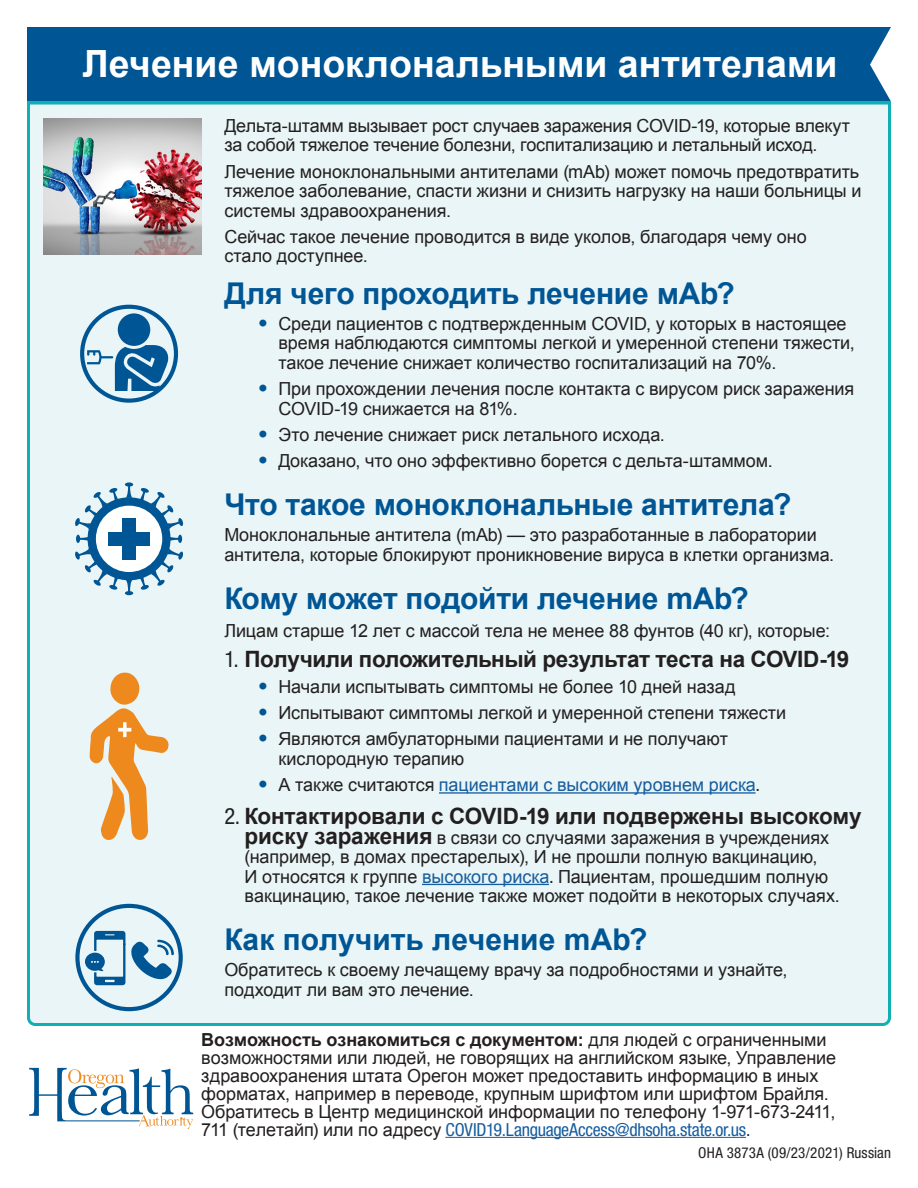
<style>
.page{position:relative;width:918px;height:1188px;background:#fff}
.page>*{position:absolute;margin:0;border:0;box-sizing:border-box;transform-origin:0 0}
.t1{font:700 37.5px "Arial";color:#fff}
.t2{font:700 30px "Arial";letter-spacing:-.005em;color:#005594}
.t3{font:700 22.5px "Arial";letter-spacing:-.015em;color:#231f20}
.bullet1{font:18px/19.5px "Arial";letter-spacing:-.005em;color:#231f20}
.body{font:18px/19.5px "Arial";letter-spacing:-.005em;color:#231f20}
.bullet1-2{font:18px "Arial";letter-spacing:-.005em;color:#175d9e}
.body-2{font:condensed 15px "Helvetica Neue LT Std";letter-spacing:.015em;color:#231f20}
.s1{font-family:"Helvetica Neue LT Std";font-stretch:condensed;font-size:19.5px;color:#005594}
.s2{font-family:"Helvetica Neue LT Std";font-weight:400;font-stretch:condensed}
.s3{color:#231f20}
.s4{font-family:"Helvetica Neue LT Std";font-stretch:condensed;font-size:19.5px;color:#231f20}
.s5{font-weight:700;font-size:22.5px}
.s6{color:#175d9e}
.s7{font-family:"Helvetica Neue LT Std";font-stretch:condensed;font-size:19.5px}
.s8{font-weight:700}
.s9{font-family:"Helvetica Neue LT Std";font-stretch:condensed;color:#175d9e}
.s10{font-family:"Helvetica Neue LT Std";font-stretch:condensed}
</style>
<div class="page">
<div style="left:27px;top:102px;width:864px;height:924px;background:#e9f5f6"></div>
<hr style="left:439px;top:792px;width:317px;height:2px;background:#175d9e">
<hr style="left:422px;top:884px;width:127px;height:1px;background:#175d9e">
<svg style="left:90px;top:671px;width:79px;height:170px;background:#eac99f"></svg>
<svg style="left:75px;top:482px;width:108px;height:113px"></svg>
<div style="left:108px;top:532px;width:42px;height:13px;background:#005594"></div>
<div style="left:122px;top:518px;width:14px;height:42px;background:#005594"></div>
<div style="left:80px;top:305px;width:98px;height:98px;border:4px solid #005594;border-radius:50%"></div>
<svg style="left:87px;top:345px;width:83px;height:46px;background:#6a9dc0"></svg>
<div style="left:118px;top:313px;width:32px;height:33px;background:#005594;border-radius:50%"></div>
<svg style="left:85px;top:931px;width:40px;height:54px;background:#89b3cd"></svg>
<svg style="left:131px;top:940px;width:43px;height:39px;background:#7facc9"></svg>
<div style="left:75px;top:904px;width:108px;height:107px;border:4px solid #005594;border-radius:50%"></div>
<svg style="left:29px;top:1068px;width:164px;height:61px"></svg>
<hr style="left:445px;top:1137px;width:301px;height:1px;background:#175d9e">
<div style="left:27px;top:27px;width:864px;height:75px;background:#005594"></div>
<img style="left:44px;top:119px;width:157px;height:136px">
<h1 class="t1" style="left:82px;top:39px;width:757px">Лечение моноклональными антителами</h1>
<p class="body" style="left:224px;top:116px;width:627px">Дельта-штамм вызывает рост случаев заражения COVID-19, которые влекут за собой тяжелое течение болезни, госпитализацию и летальный исход.</p>
<p class="body" style="left:224px;top:162px;width:639px">Лечение моноклональными антителами (mAb) может помочь предотвратить тяжелое заболевание, спасти жизни и снизить нагрузку на наши больницы и системы здравоохранения.</p>
<p class="body" style="left:224px;top:227px;width:584px">Сейчас такое лечение проводится в виде уколов, благодаря чему оно стало доступнее.</p>
<h2 class="t2" style="left:224px;top:273px;width:512px">Для чего проходить лечение мAb?</h2>
<p class="bullet1" style="left:278px;top:314px;width:578px;text-indent:-20px"><span class="s1">•</span> Среди пациентов с подтвержденным COVID, у которых в настоящее время наблюдаются симптомы легкой и умеренной степени тяжести, такое лечение снижает количество госпитализаций на 70%.</p>
<p class="bullet1" style="left:278px;top:379px;width:577px;text-indent:-20px"><span class="s1">•</span> При прохождении лечения после контакта с вирусом риск заражения<br>COVID-19 снижается на 81%.</p>
<p class="bullet1" style="left:258px;top:425px;width:408px"><span class="s1">•</span> Это лечение снижает риск летального исхода.</p>
<p class="bullet1" style="left:258px;top:451px;width:516px"><span class="s1">•</span> Доказано, что оно эффективно борется с дельта-штаммом.</p>
<h2 class="t2" style="left:224px;top:485px;width:569px">Что такое моноклональные антитела?</h2>
<p class="body" style="left:224px;top:525px;width:611px">Моноклональные антитела (mAb) — это разработанные в лаборатории антитела, которые блокируют проникновение вируса в клетки организма.</p>
<h2 class="t2" style="left:224px;top:578px;width:526px">Кому может подойти лечение mAb?</h2>
<p class="body" style="left:224px;top:621px;width:607px">Лицам старше 12 лет с массой тела не менее 88 фунтов (40 кг), которые:</p>
<p class="t3" style="left:224px;top:644px;width:627px"><span class="s2">1.</span> Получили положительный результат теста на COVID-19</p>
<p class="bullet1" style="left:258px;top:677px;width:479px"><span class="s1">•</span> Начали испытывать симптомы не более 10 дней назад</p>
<p class="bullet1" style="left:258px;top:703px;width:530px"><span class="s1">•</span> Испытывают симптомы легкой и умеренной степени тяжести</p>
<p class="bullet1" style="left:278px;top:729px;width:451px;text-indent:-20px"><span class="s1">•</span> Являются амбулаторными пациентами и не получают кислородную терапию</p>
<p class="bullet1-2" style="left:258px;top:773px;width:504px"><span class="s1">•</span> <span class="s3">А также считаются</span> пациентами с высоким уровнем риска<span class="s4">.</span></p>
<p class="t3" style="left:224px;top:801px;width:639px"><span class="s2">2.</span> Контактировали с COVID-19 или подвержены высокому</p>
<p class="bullet1" style="left:245px;top:828px;width:597px"><span class="s5">риску заражения</span> в связи со случаями заражения в учреждениях (например, в домах престарелых), И не прошли полную вакцинацию,<br>И относятся к группе <span class="s6">высокого риска</span><span class="s7">.</span> Пациентам, прошедшим полную вакцинацию, такое лечение также может подойти в некоторых случаях.</p>
<h2 class="t2" style="left:224px;top:920px;width:425px">Как получить лечение mAb?</h2>
<p class="body" style="left:224px;top:960px;width:565px">Обратитесь к своему лечащему врачу за подробностями и узнайте, подходит ли вам это лечение.</p>
<p class="bullet1" style="left:201px;top:1030px;width:636px;line-height:18px"><span class="s8">Возможность ознакомиться с документом:</span> для людей с ограниченными возможностями или людей, не говорящих на английском языке, Управление здравоохранения штата Орегон может предоставить информацию в иных форматах, например в переводе, крупным шрифтом или шрифтом Брайля.<br>Обратитесь в Центр медицинской информации по телефону 1-971-673-2411, 711 (телетайп) или по адресу <span class="s9">COVID19.LanguageAccess@dhsoha.state.or.us</span><span class="s10">.</span></p>
<p class="body-2" style="left:698px;top:1144px;width:194px">OHA 3873A (09/23/2021) Russian</p>
</div>
